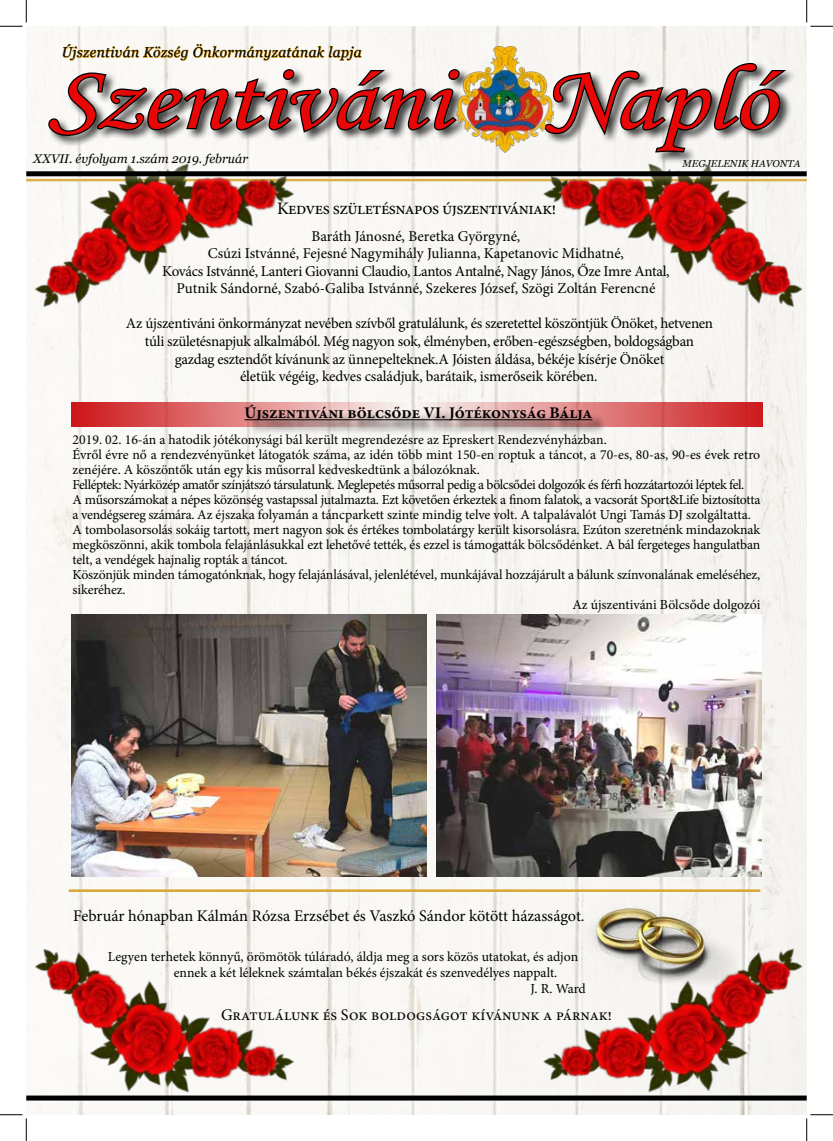
<style>
.page{position:relative;width:833px;height:1141px;background:#fff}
.page>*{position:absolute;margin:0;border:0;box-sizing:border-box;transform-origin:0 0}
.t1{font:92.75px "Monotype Corsiva";letter-spacing:-.005em;color:#e80606;scale:1.16 1}
.t2{font:17.5px "Minion Pro";letter-spacing:-.03em;color:#000}
.t3{font:16.25px "Minion Pro";color:#000}
.t4{font:700 16.25px "Minion Pro";color:#000}
.t5{font:15px/17.5px "Minion Pro";letter-spacing:-.01em;color:#000;text-align:center}
.t6{font:italic 14.25px "Georgia";letter-spacing:.03em;color:#000;scale:.96 1}
.t7{font:13.75px "Minion Pro";letter-spacing:-.01em;color:#000}
.t8{font:13.75px "Minion Pro";letter-spacing:-.04em;color:#000}
.t9{font:italic 12.5px "Georgia";color:#000}
.t10{font:italic 10px "Georgia";color:#000}
</style>
<div class="page">
<div style="left:26px;top:26px;width:780px;height:1088px;background:#f8f7f4"></div>
<div style="left:26px;top:171px;width:780px;height:18px;background:#f9f8f5"></div>
<svg style="left:62px;top:44px;width:299px;height:11px"></svg>
<div style="left:41px;top:55px;width:758px;height:115px;background:#fff;opacity:.75"></div>
<div style="left:47px;top:61px;width:749px;height:103px;background:#000;opacity:.75"></div>
<svg style="left:46px;top:67px;width:410px;height:70px"></svg>
<svg style="left:553px;top:61px;width:236px;height:33px"></svg>
<img style="left:456px;top:46px;width:97px;height:106px">
<div style="left:26px;top:1087px;width:780px;height:21px;background:#fff;opacity:.75"></div>
<div style="left:26px;top:1095px;width:780px;height:5px;background:#000"></div>
<img style="left:566px;top:900px;width:173px;height:21px">
<img style="left:522px;top:921px;width:284px;height:193px">
<img style="left:26px;top:921px;width:287px;height:193px">
<img style="left:522px;top:94px;width:284px;height:239px">
<img style="left:26px;top:95px;width:287px;height:238px">
<div style="left:26px;top:163px;width:780px;height:21px;background:#fff;opacity:.75"></div>
<div style="left:26px;top:171px;width:780px;height:5px;background:#000"></div>
<img style="left:71px;top:614px;width:355px;height:262px">
<img style="left:436px;top:614px;width:325px;height:262px">
<svg style="left:71px;top:401px;width:691px;height:25px;background:#dc6b6b"></svg>
<div style="left:247px;top:407px;width:359px;height:29px;background:#000;opacity:.75"></div>
<hr style="left:244px;top:419px;width:348px;height:1px;background:#000">
<div style="left:61px;top:881px;width:706px;height:19px;background:#fff;opacity:.75"></div>
<hr style="left:69px;top:889px;width:691px;height:2px;background:#d8a530">
<svg style="left:0;top:0;width:27px;height:27px"></svg>
<svg style="left:0;top:1114px;width:27px;height:26px"></svg>
<svg style="left:806px;top:0;width:26px;height:27px"></svg>
<svg style="left:806px;top:1114px;width:26px;height:26px"></svg>
<p class="t6" style="left:62px;top:43px;width:314px">Újszentiván Község Önkormányzatának lapja</p>
<h1 class="t1" style="left:47px;top:43px;width:628px">Szentiváni Napló</h1>
<p class="t9" style="left:33px;top:151px;width:216px">XXVII. évfolyam 1.szám 2019. február</p>
<p class="t10" style="left:682px;top:157px;width:119px">MEGJELENIK HAVONTA</p>
<p class="t2" style="left:277px;top:197px;width:280px">Kedves születésnapos újszentivániak!</p>
<p class="t5" style="left:162px;top:227px;width:508px">Baráth Jánosné, Beretka Györgyné,<br>Csúzi Istvánné, Fejesné Nagymihály Julianna, Kapetanovic Midhatné,<br>Kovács Istvánné, Lanteri Giovanni Claudio, Lantos Antalné, Nagy János, Őze Imre Antal, Putnik Sándorné, Szabó-Galiba Istvánné, Szekeres József, Szögi Zoltán Ferencné</p>
<p class="t5" style="left:126px;top:315px;width:588px">Az újszentiváni önkormányzat nevében szívből gratulálunk, és szeretettel köszöntjük Önöket, hetvenen túli születésnapjuk alkalmából. Még nagyon sok, élményben, erőben-egészségben, boldogságban gazdag esztendőt kívánunk az ünnepelteknek.A Jóisten áldása, békéje kísérje Önöket<br>életük végéig, kedves családjuk, barátaik, ismerőseik körében.</p>
<p class="t4" style="left:244px;top:401px;width:349px">Újszentiváni bölcsőde VI. Jótékonyság Bálja</p>
<p class="t7" style="left:72px;top:430px;width:535px">2019. 02. 16-án a hatodik jótékonysági bál került megrendezésre az Epreskert Rendezvényházban.</p>
<p class="t7" style="left:72px;top:445px;width:688px">Évről évre nő a rendezvényünket látogatók száma, az idén több mint 150-en roptuk a táncot, a 70-es, 80-as, 90-es évek retro</p>
<p class="t7" style="left:72px;top:460px;width:408px">zenéjére. A köszöntők után egy kis műsorral kedveskedtünk a bálozóknak.</p>
<p class="t8" style="left:72px;top:475px;width:673px">Felléptek: Nyárközép amatőr színjátszó társulatunk. Meglepetés műsorral pedig a bölcsődei dolgozók és férfi hozzátartozói léptek fel.</p>
<p class="t7" style="left:72px;top:490px;width:689px">A műsorszámokat a népes közönség vastapssal jutalmazta. Ezt követően érkeztek a finom falatok, a vacsorát Sport&amp;Life biztosította</p>
<p class="t7" style="left:72px;top:505px;width:679px">a vendégsereg számára. Az éjszaka folyamán a táncparkett szinte mindig telve volt. A talpalávalót Ungi Tamás DJ szolgáltatta.</p>
<p class="t7" style="left:72px;top:520px;width:689px">A tombolasorsolás sokáig tartott, mert nagyon sok és értékes tombolatárgy került kisorsolásra. Ezúton szeretnénk mindazoknak</p>
<p class="t7" style="left:72px;top:535px;width:689px">megköszönni, akik tombola felajánlásukkal ezt lehetővé tették, és ezzel is támogatták bölcsődénket. A bál fergeteges hangulatban</p>
<p class="t7" style="left:72px;top:550px;width:216px">telt, a vendégek hajnalig ropták a táncot.</p>
<p class="t7" style="left:72px;top:565px;width:689px">Köszönjük minden támogatónknak, hogy felajánlásával, jelenlétével, munkájával hozzájárult a bálunk színvonalának emeléséhez,</p>
<p class="t7" style="left:72px;top:580px;width:54px">sikeréhez.</p>
<p class="t7" style="left:572px;top:595px;width:189px">Az újszentiváni Bölcsőde dolgozói</p>
<p class="t3" style="left:73px;top:904px;width:512px">Február hónapban Kálmán Rózsa Erzsébet és Vaszkó Sándor kötött házasságot.</p>
<p class="t7" style="left:108px;top:946px;width:471px">Legyen terhetek könnyű, örömötök túláradó, áldja meg a sors közös utatokat, és adjon</p>
<p class="t7" style="left:174px;top:963px;width:385px">ennek a két léleknek számtalan békés éjszakát és szenvedélyes nappalt.</p>
<p class="t7" style="left:530px;top:979px;width:57px">J. R. Ward</p>
<p class="t3" style="left:221px;top:1003px;width:392px">Gratulálunk és Sok boldogságot kívánunk a párnak!</p>
</div>
